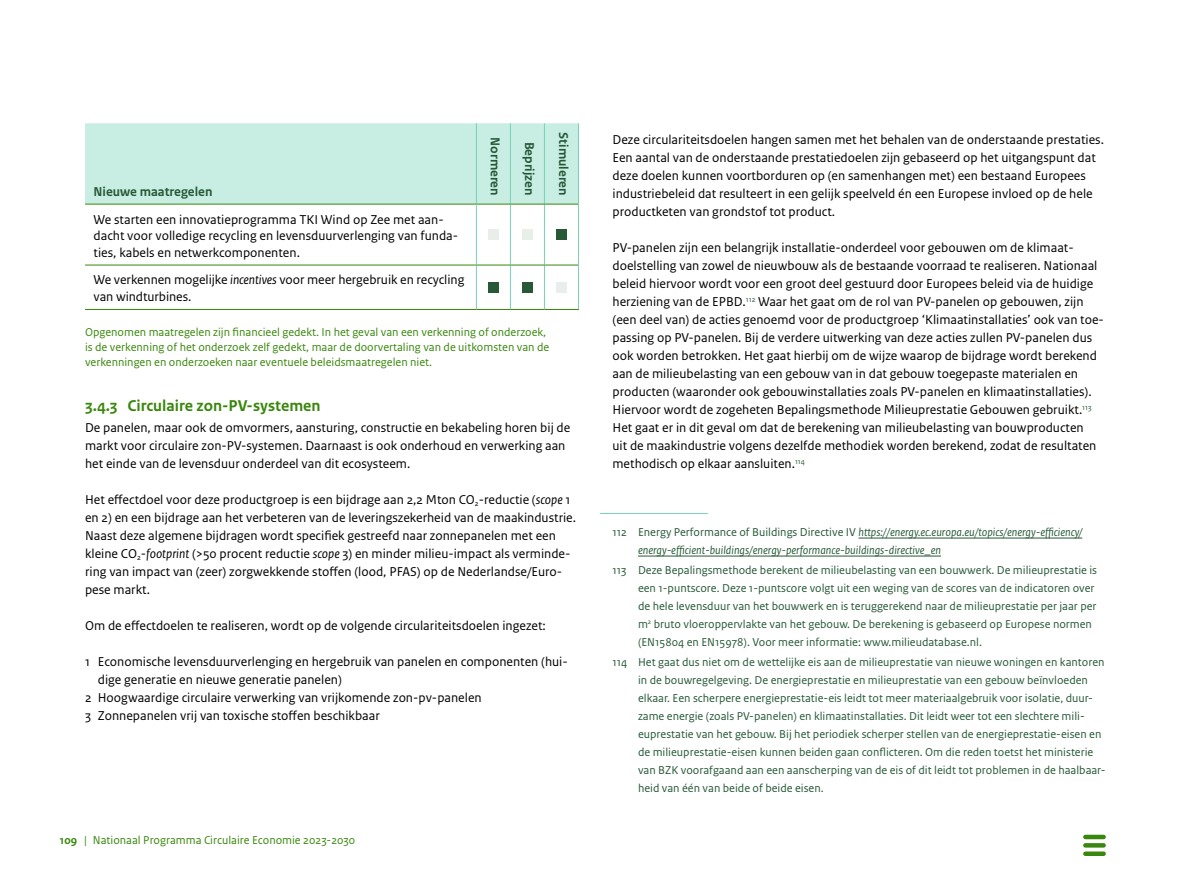
<style>
.page{position:relative;width:1191px;height:893px;background:#fff}
.page>*{position:absolute;margin:0;border:0;box-sizing:border-box;transform-origin:0 0}
.Subparagraaf_genumme{font:700 16.5px "Rijksoverheid Sans Text";color:#39870c}
.Platte_tekst_-_P{font:13.5px/18px "Rijksoverheid Sans Text";color:#000}
.Tabel_Plat_-_P{font:13.5px/16.5px "Rijksoverheid Sans Text";color:#000}
.Tabel_Bold_-_P{font:700 13.5px "Rijksoverheid Sans Text";color:#275937}
.Voetnoot_-_P{font:12px/18px "Rijksoverheid Sans Text";color:#275937}
.Tekst_onder_tabel{font:12px/15px "Rijksoverheid Sans Text";color:#39870c}
.Voetnoot_-_P-2{font:italic 12px/18px "Rijksoverheid Sans Text";color:#275937}
.s1{font-style:italic}
.s2{font-weight:700}
.s3{font-style:normal}
</style>
<div class="page">
<hr style="left:1085px;top:835px;width:18px;height:4px;background:#39870c">
<div style="left:1085px;top:843px;width:18px;height:5px;background:#39870c"></div>
<div style="left:1085px;top:851px;width:18px;height:5px;background:#39870c"></div>
<div style="left:85px;top:123px;width:493px;height:81px;background:#c8ede2"></div>
<hr style="left:510px;top:123px;width:1px;height:81px;background:#76d2b6">
<hr style="left:544px;top:123px;width:1px;height:81px;background:#76d2b6">
<hr style="left:510px;top:204px;width:1px;height:61px;background:#76d2b6">
<hr style="left:544px;top:204px;width:1px;height:61px;background:#76d2b6">
<hr style="left:510px;top:265px;width:1px;height:44px;background:#76d2b6">
<hr style="left:544px;top:265px;width:1px;height:44px;background:#76d2b6">
<hr style="left:85px;top:265px;width:391px;height:1px;background:#39870c">
<hr style="left:544px;top:265px;width:34px;height:1px;background:#39870c">
<hr style="left:578px;top:123px;width:1px;height:81px;background:#76d2b6">
<hr style="left:476px;top:204px;width:34px;height:1px;background:#39870c">
<hr style="left:510px;top:204px;width:34px;height:1px;background:#39870c">
<hr style="left:544px;top:204px;width:34px;height:1px;background:#39870c">
<hr style="left:476px;top:123px;width:1px;height:81px;background:#76d2b6">
<hr style="left:476px;top:309px;width:34px;height:1px;background:#39870c">
<hr style="left:85px;top:204px;width:391px;height:1px;background:#39870c">
<hr style="left:85px;top:309px;width:391px;height:1px;background:#39870c">
<hr style="left:476px;top:265px;width:1px;height:44px;background:#76d2b6">
<hr style="left:578px;top:265px;width:1px;height:44px;background:#76d2b6">
<hr style="left:476px;top:204px;width:1px;height:61px;background:#76d2b6">
<hr style="left:476px;top:265px;width:34px;height:1px;background:#39870c">
<hr style="left:510px;top:265px;width:34px;height:1px;background:#39870c">
<hr style="left:510px;top:309px;width:34px;height:1px;background:#39870c">
<hr style="left:544px;top:309px;width:35px;height:1px;background:#39870c">
<hr style="left:578px;top:204px;width:1px;height:61px;background:#76d2b6">
<div style="left:488px;top:230px;width:11px;height:10px;background:#e9eeeb"></div>
<div style="left:522px;top:230px;width:11px;height:10px;background:#e9eeeb"></div>
<div style="left:556px;top:230px;width:11px;height:10px;background:#275937"></div>
<div style="left:488px;top:282px;width:11px;height:11px;background:#275937"></div>
<div style="left:522px;top:282px;width:11px;height:11px;background:#275937"></div>
<div style="left:556px;top:282px;width:11px;height:11px;background:#e9eeeb"></div>
<hr style="left:600px;top:513px;width:108px;height:1px;background:#76d2b6">
<hr style="left:858px;top:538px;width:224px;height:1px;background:#275937">
<hr style="left:638px;top:556px;width:303px;height:1px;background:#275937">
<p class="Tabel_Bold_-_P" style="left:94px;top:184px;width:120px">Nieuwe maatregelen</p>
<p class="Tabel_Bold_-_P" style="left:503px;top:137px;width:60px;rotate:90deg">Normeren</p>
<p class="Tabel_Bold_-_P" style="left:537px;top:142px;width:56px;rotate:90deg">Beprijzen</p>
<p class="Tabel_Bold_-_P" style="left:571px;top:132px;width:65px;rotate:90deg">Stimuleren</p>
<p class="Tabel_Plat_-_P" style="left:94px;top:211px;width:366px">We starten een innovatieprogramma TKI Wind op Zee met aan&shy;dacht voor volledige recycling en levensduurverlenging van funda&shy;ties, kabels en netwerkcomponenten.</p>
<p class="Tabel_Plat_-_P" style="left:94px;top:272px;width:372px">We verkennen mogelijke <span class="s1">incentives</span> voor meer hergebruik en recycling van windturbines.</p>
<p class="Tekst_onder_tabel" style="left:85px;top:325px;width:466px">Opgenomen maatregelen zijn financieel gedekt. In het geval van een verkenning of onderzoek, is de verkenning of het onderzoek zelf gedekt, maar de doorvertaling van de uitkomsten van de verkenningen en onderzoeken naar eventuele beleidsmaatregelen niet.</p>
<h4 class="Subparagraaf_genumme" style="left:85px;top:396px;width:237px">3.4.3 Circulaire zon-PV-systemen</h4>
<p class="Platte_tekst_-_P" style="left:85px;top:419px;width:487px">De panelen, maar ook de omvormers, aansturing, constructie en bekabeling horen bij de markt voor circulaire zon-PV-systemen. Daarnaast is ook onderhoud en verwerking aan het einde van de levensduur onderdeel van dit ecosysteem.</p>
<p class="Platte_tekst_-_P" style="left:85px;top:491px;width:492px">Het effectdoel voor deze productgroep is een bijdrage aan 2,2 Mton CO<sub>2</sub>-reductie (<span class="s1">scope</span> 1 en 2) en een bijdrage aan het verbeteren van de leveringszekerheid van de maakindustrie.<br>Naast deze algemene bijdragen wordt specifiek gestreefd naar zonnepanelen met een kleine CO<sub>2</sub>-<span class="s1">footprint</span> (&gt;50 procent reductie <span class="s1">scope</span> 3) en minder milieu-impact als verminde&shy;ring van impact van (zeer) zorgwekkende stoffen (lood, PFAS) op de Nederlandse/Euro&shy;pese markt.</p>
<p class="Platte_tekst_-_P" style="left:85px;top:617px;width:462px">Om de effectdoelen te realiseren, wordt op de volgende circulariteitsdoelen ingezet:</p>
<p class="Platte_tekst_-_P" style="left:98px;top:653px;width:471px;text-indent:-13px">1 Economische levensduurverlenging en hergebruik van panelen en componenten (hui&shy;dige generatie en nieuwe generatie panelen)</p>
<p class="Platte_tekst_-_P" style="left:85px;top:689px;width:398px">2 Hoogwaardige circulaire verwerking van vrijkomende zon-pv-panelen</p>
<p class="Platte_tekst_-_P" style="left:85px;top:707px;width:296px">3 Zonnepanelen vrij van toxische stoffen beschikbaar</p>
<p class="Tekst_onder_tabel" style="left:60px;top:833px;width:297px"><span class="s2">109</span> | Nationaal Programma Circulaire Economie 2023-2030</p>
<p class="Platte_tekst_-_P" style="left:612px;top:131px;width:493px">Deze circulariteitsdoelen hangen samen met het behalen van de onderstaande prestaties.<br>Een aantal van de onderstaande prestatiedoelen zijn gebaseerd op het uitgangspunt dat deze doelen kunnen voortborduren op (en samenhangen met) een bestaand Europees industriebeleid dat resulteert in een gelijk speelveld én een Europese invloed op de hele productketen van grondstof tot product.</p>
<p class="Platte_tekst_-_P" style="left:612px;top:239px;width:493px">PV-panelen zijn een belangrijk installatie-onderdeel voor gebouwen om de klimaat&shy;doelstelling van zowel de nieuwbouw als de bestaande voorraad te realiseren. Nationaal beleid hiervoor wordt voor een groot deel gestuurd door Europees beleid via de huidige herziening van de EPBD.<sup>112</sup> Waar het gaat om de rol van PV-panelen op gebouwen, zijn (een deel van) de acties genoemd voor de productgroep ‘Klimaatinstallaties’ ook van toe&shy;passing op PV-panelen. Bij de verdere uitwerking van deze acties zullen PV-panelen dus ook worden betrokken. Het gaat hierbij om de wijze waarop de bijdrage wordt berekend aan de milieubelasting van een gebouw van in dat gebouw toegepaste materialen en producten (waaronder ook gebouwinstallaties zoals PV-panelen en klimaatinstallaties).<br>Hiervoor wordt de zogeheten Bepalingsmethode Milieuprestatie Gebouwen gebruikt.<sup>113<br></sup>Het gaat er in dit geval om dat de berekening van milieubelasting van bouwproducten<br>uit de maakindustrie volgens dezelfde methodiek worden berekend, zodat de resultaten methodisch op elkaar aansluiten.<sup>114</sup></p>
<p class="Voetnoot_-_P-2" style="left:638px;top:523px;width:446px;text-indent:-26px"><span class="s3">112 Energy Performance of Buildings Directive IV</span> https://energy.ec.europa.eu/topics/energy-efficiency/ energy-efficient-buildings/energy-performance-buildings-directive_en</p>
<p class="Voetnoot_-_P" style="left:638px;top:561px;width:460px;text-indent:-26px">113 Deze Bepalingsmethode berekent de milieubelasting van een bouwwerk. De milieuprestatie is een 1-puntscore. Deze 1-puntscore volgt uit een weging van de scores van de indicatoren over de hele levensduur van het bouwwerk en is teruggerekend naar de milieuprestatie per jaar per m<sup>2</sup> bruto vloeroppervlakte van het gebouw. De berekening is gebaseerd op Europese normen (EN15804 en EN15978). Voor meer informatie: www.milieudatabase.nl.</p>
<p class="Voetnoot_-_P" style="left:638px;top:653px;width:469px;text-indent:-26px">114 Het gaat dus niet om de wettelijke eis aan de milieuprestatie van nieuwe woningen en kantoren in de bouwregelgeving. De energieprestatie en milieuprestatie van een gebouw beïnvloeden elkaar. Een scherpere energieprestatie-eis leidt tot meer materiaalgebruik voor isolatie, duur&shy;zame energie (zoals PV-panelen) en klimaatinstallaties. Dit leidt weer tot een slechtere mili&shy;euprestatie van het gebouw. Bij het periodiek scherper stellen van de energieprestatie-eisen en de milieuprestatie-eisen kunnen beiden gaan conflicteren. Om die reden toetst het ministerie van BZK voorafgaand aan een aanscherping van de eis of dit leidt tot problemen in de haalbaar&shy;heid van één van beide of beide eisen.</p>
</div>
